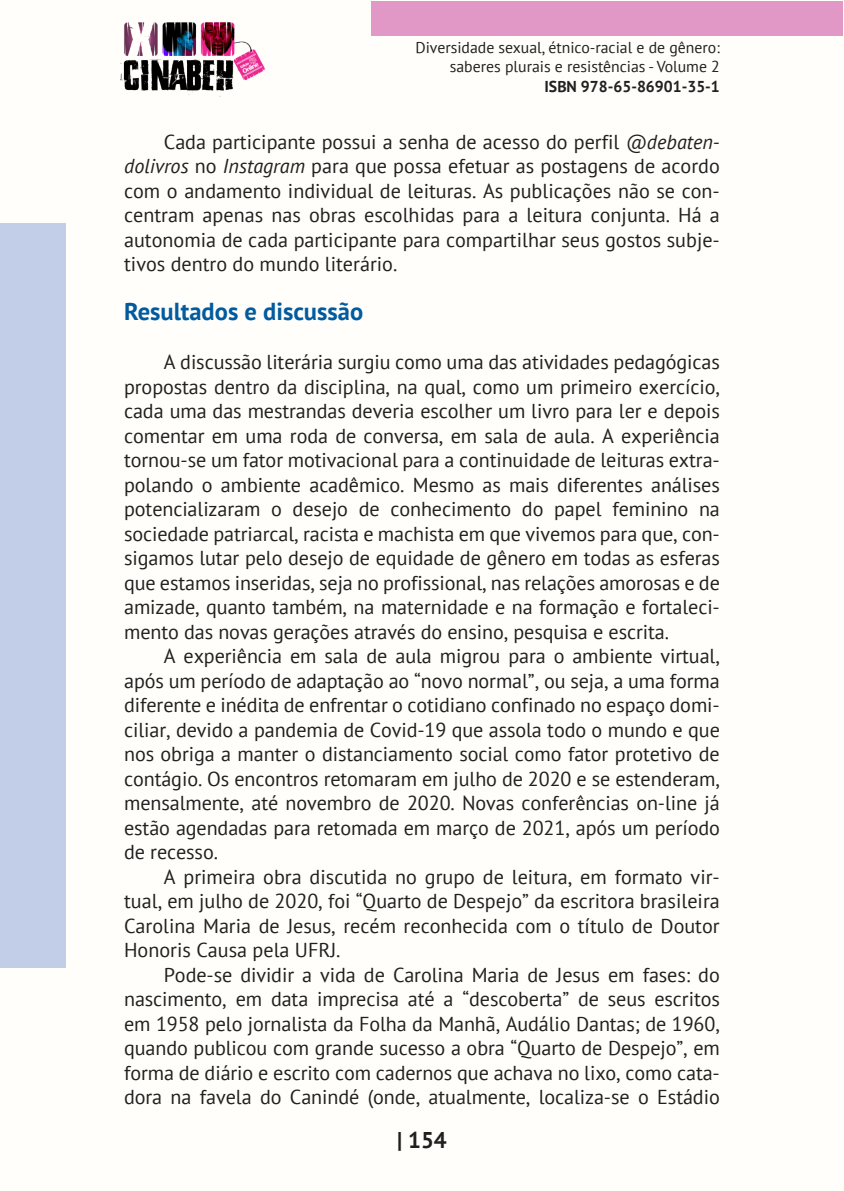
<style>
.page{position:relative;width:844px;height:1191px;background:#fff}
.page>*{position:absolute;margin:0;border:0;box-sizing:border-box;transform-origin:0 0}
._9_SUBTÍTULOS{font:700 24.5px "PT Sans";color:#015b9e}
.t1{font:700 22.75px "PT Sans";color:#231f20}
._8_CORPO{font:20.12px/24.5px "PT Sans";letter-spacing:-.005em;color:#231f20;text-align:justify}
.t2{font:15.75px/18.9px "PT Sans";color:#231f20;text-align:right}
.t3{font:700 15.75px "PT Sans";color:#231f20}
.s1{font-style:italic}
</style>
<div class="page">
<div style="left:0;top:0;width:843px;height:1191px;background:#fffefa"></div>
<div style="left:371px;top:1px;width:471px;height:35px;background:#e198c7"></div>
<div style="left:0;top:223px;width:65px;height:744px;background:#c2cde7"></div>
<img style="left:120px;top:22px;width:144px;height:75px">
<p class="t2" style="left:415px;top:38px;width:306px">Diversidade sexual, étnico-racial e de gênero: saberes plurais e resistências - Volume 2</p>
<p class="t3" style="left:544px;top:76px;width:177px">ISBN 978-65-86901-35-1</p>
<p class="_8_CORPO" style="left:124px;top:129px;width:597px;text-indent:40px">Cada participante possui a senha de acesso do perfil <span class="s1">@debaten&shy;dolivros</span> no <span class="s1">Instagram</span> para que possa efetuar as postagens de acordo com o andamento individual de leituras. As publicações não se con&shy;centram apenas nas obras escolhidas para a leitura conjunta. Há a autonomia de cada participante para compartilhar seus gostos subje&shy;tivos dentro do mundo literário.</p>
<p class="_9_SUBTÍTULOS" style="left:124px;top:295px;width:240px">Resultados e discussão</p>
<p class="_8_CORPO" style="left:124px;top:349px;width:597px;text-indent:40px">A discussão literária surgiu como uma das atividades pedagógicas propostas dentro da disciplina, na qual, como um primeiro exercício, cada uma das mestrandas deveria escolher um livro para ler e depois comentar em uma roda de conversa, em sala de aula. A experiência tornou-se um fator motivacional para a continuidade de leituras extra&shy;polando o ambiente acadêmico. Mesmo as mais diferentes análises potencializaram o desejo de conhecimento do papel feminino na sociedade patriarcal, racista e machista em que vivemos para que, con&shy;sigamos lutar pelo desejo de equidade de gênero em todas as esferas que estamos inseridas, seja no profissional, nas relações amorosas e de amizade, quanto também, na maternidade e na formação e fortaleci&shy;mento das novas gerações através do ensino, pesquisa e escrita.</p>
<p class="_8_CORPO" style="left:124px;top:643px;width:597px;text-indent:40px">A experiência em sala de aula migrou para o ambiente virtual, após um período de adaptação ao “novo normal”, ou seja, a uma forma diferente e inédita de enfrentar o cotidiano confinado no espaço domi&shy;ciliar, devido a pandemia de Covid-19 que assola todo o mundo e que nos obriga a manter o distanciamento social como fator protetivo de contágio. Os encontros retomaram em julho de 2020 e se estenderam, mensalmente, até novembro de 2020. Novas conferências on-line já estão agendadas para retomada em março de 2021, após um período de recesso.</p>
<p class="_8_CORPO" style="left:124px;top:864px;width:597px;text-indent:40px">A primeira obra discutida no grupo de leitura, em formato vir&shy;tual, em julho de 2020, foi “Quarto de Despejo” da escritora brasileira Carolina Maria de Jesus, recém reconhecida com o título de Doutor Honoris Causa pela UFRJ.</p>
<p class="_8_CORPO" style="left:124px;top:962px;width:597px;text-indent:40px">Pode-se dividir a vida de Carolina Maria de Jesus em fases: do nascimento, em data imprecisa até a “descoberta” de seus escritos em 1958 pelo jornalista da Folha da Manhã, Audálio Dantas; de 1960, quando publicou com grande sucesso a obra “Quarto de Despejo”, em forma de diário e escrito com cadernos que achava no lixo, como cata&shy;dora na favela do Canindé (onde, atualmente, localiza-se o Estádio</p>
<p class="t1" style="left:397px;top:1125px;width:51px">| 154</p>
</div>
